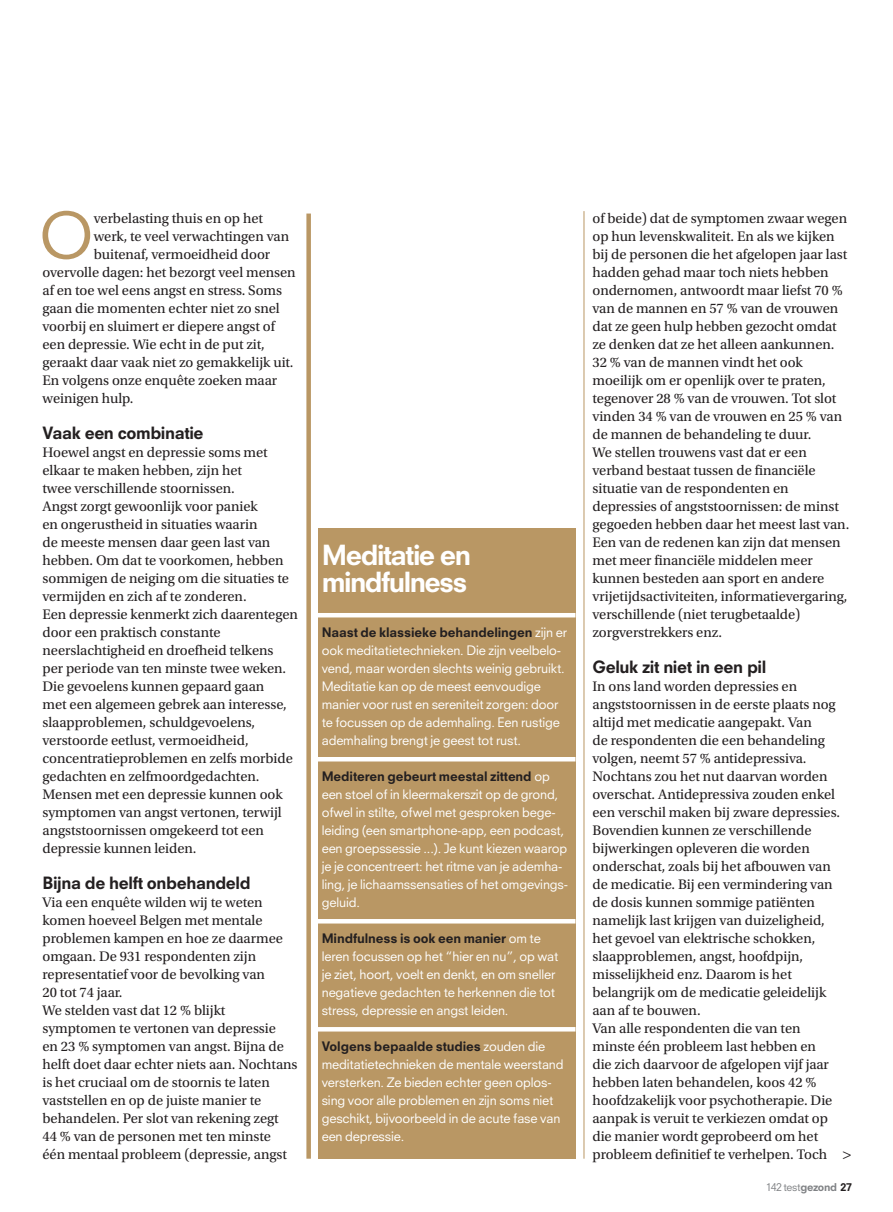
<style>
.page{position:relative;width:893px;height:1212px;background:#fff}
.page>*{position:absolute;margin:0;border:0;box-sizing:border-box;transform-origin:0 0}
.t1{font:62.4px "Neuzeit SLT Std";color:#b99764}
.t2{font:800 27px/27px "Neuzeit SLT Std";letter-spacing:-.06em;color:#fff}
.t3{font:800 16.5px "Neuzeit SLT Std";letter-spacing:-.025em;color:#231f20}
.t4{font:14.55px/18px "Utopia Std";letter-spacing:-.005em;color:#231f20}
.t5{font:12.75px/18px "Neuzeit SLT Std";letter-spacing:-.01em;color:#fff}
.t6{font:10.5px "Neuzeit SLT Std";letter-spacing:-.03em;color:#808285}
.s1{font-weight:800;color:#231f20}
.s2{font-family:"Neuzeit SLT Std";font-size:15px}
.s3{font-weight:800}
</style>
<div class="page">
<hr style="left:584px;top:211px;width:1px;height:948px;background:#b99764">
<div style="left:306px;top:214px;width:5px;height:945px;background:#b99764"></div>
<div style="left:317px;top:529px;width:258px;height:630px;background:#b99764"></div>
<hr style="left:317px;top:613px;width:258px;height:4px;background:#fff">
<hr style="left:317px;top:757px;width:258px;height:4px;background:#fff">
<hr style="left:317px;top:919px;width:258px;height:4px;background:#fff">
<hr style="left:317px;top:1027px;width:258px;height:4px;background:#fff">
<h1 class="t1" style="left:39px;top:197px;width:57px">O</h1>
<p class="t4" style="left:94px;top:209px;width:171px">verbelasting thuis en op het</p>
<p class="t4" style="left:94px;top:227px;width:197px">werk, te veel verwachtingen van</p>
<p class="t4" style="left:94px;top:245px;width:178px">buitenaf, vermoeidheid door</p>
<p class="t4" style="left:43px;top:263px;width:255px">overvolle dagen: het bezorgt veel mensen</p>
<p class="t4" style="left:43px;top:281px;width:241px">af en toe wel eens angst en stress. Soms</p>
<p class="t4" style="left:43px;top:299px;width:239px">gaan die momenten echter niet zo snel</p>
<p class="t4" style="left:43px;top:317px;width:234px">voorbij en sluimert er diepere angst of</p>
<p class="t4" style="left:43px;top:335px;width:224px">een depressie. Wie echt in de put zit,</p>
<p class="t4" style="left:43px;top:353px;width:253px">geraakt daar vaak niet zo gemakkelijk uit.</p>
<p class="t4" style="left:43px;top:371px;width:236px">En volgens onze enquête zoeken maar</p>
<p class="t4" style="left:43px;top:389px;width:93px">weinigen hulp.</p>
<p class="t3" style="left:43px;top:422px;width:163px">Vaak een combinatie</p>
<p class="t4" style="left:43px;top:443px;width:257px">Hoewel angst en depressie soms met elkaar te maken hebben, zijn het<br>twee verschillende stoornissen.<br>Angst zorgt gewoonlijk voor paniek<br>en ongerustheid in situaties waarin<br>de meeste mensen daar geen last van hebben. Om dat te voorkomen, hebben sommigen de neiging om die situaties te vermijden en zich af te zonderen.<br>Een depressie kenmerkt zich daarentegen door een praktisch constante neerslachtigheid en droefheid telkens<br>per periode van ten minste twee weken.<br>Die gevoelens kunnen gepaard gaan<br>met een algemeen gebrek aan interesse, slaapproblemen, schuldgevoelens, verstoorde eetlust, vermoeidheid, concentratieproblemen en zelfs morbide gedachten en zelfmoordgedachten.<br>Mensen met een depressie kunnen ook symptomen van angst vertonen, terwijl angststoornissen omgekeerd tot een depressie kunnen leiden.</p>
<p class="t3" style="left:43px;top:872px;width:210px">Bijna de helft onbehandeld</p>
<p class="t4" style="left:43px;top:893px;width:257px">Via een enquête wilden wij te weten komen hoeveel Belgen met mentale problemen kampen en hoe ze daarmee omgaan. De 931 respondenten zijn representatief voor de bevolking van<br>20 tot 74 jaar.<br>We stelden vast dat 12 % blijkt symptomen te vertonen van depressie<br>en 23 % symptomen van angst. Bijna de helft doet daar echter niets aan. Nochtans is het cruciaal om de stoornis te laten vaststellen en op de juiste manier te behandelen. Per slot van rekening zegt<br>44 % van de personen met ten minste<br>één mentaal probleem (depressie, angst</p>
<h2 class="t2" style="left:322px;top:541px;width:151px">Meditatie en mindfulness</h2>
<p class="t5" style="left:322px;top:623px;width:247px"><span class="s1">Naast de klassieke behandelingen</span> zijn er ook meditatietechnieken. Die zijn veelbelo&shy;vend, maar worden slechts weinig gebruikt.<br>Meditatie kan op de meest eenvoudige manier voor rust en sereniteit zorgen: door te focussen op de ademhaling. Een rustige ademhaling brengt je geest tot rust.</p>
<p class="t5" style="left:322px;top:767px;width:248px"><span class="s1">Mediteren gebeurt meestal zittend</span> op een stoel of in kleermakerszit op de grond, ofwel in stilte, ofwel met gesproken bege&shy;leiding (een smartphone-app, een podcast, een groepssessie ...). Je kunt kiezen waarop je je concentreert: het ritme van je ademha&shy;ling, je lichaamssensaties of het omgevings&shy;geluid.</p>
<p class="t5" style="left:322px;top:929px;width:238px"><span class="s1">Mindfulness is ook een manier</span> om te leren focussen op het “hier en nu”, op wat je ziet, hoort, voelt en denkt, en om sneller negatieve gedachten te herkennen die tot stress, depressie en angst leiden.</p>
<p class="t5" style="left:322px;top:1037px;width:243px"><span class="s1">Volgens bepaalde studies</span> zouden die meditatietechnieken de mentale weerstand versterken. Ze bieden echter geen oplos&shy;sing voor alle problemen en zijn soms niet geschikt, bijvoorbeeld in de acute fase van een depressie.</p>
<p class="t4" style="left:592px;top:209px;width:258px">of beide) dat de symptomen zwaar wegen op hun levenskwaliteit. En als we kijken bij de personen die het afgelopen jaar last hadden gehad maar toch niets hebben ondernomen, antwoordt maar liefst 70 % van de mannen en 57 % van de vrouwen dat ze geen hulp hebben gezocht omdat ze denken dat ze het alleen aankunnen.<br>32 % van de mannen vindt het ook moeilijk om er openlijk over te praten, tegenover 28 % van de vrouwen. Tot slot vinden 34 % van de vrouwen en 25 % van de mannen de behandeling te duur.<br>We stellen trouwens vast dat er een verband bestaat tussen de financiële situatie van de respondenten en depressies of angststoornissen: de minst gegoeden hebben daar het meest last van.<br>Een van de redenen kan zijn dat mensen met meer financiële middelen meer kunnen besteden aan sport en andere vrijetijdsactiviteiten, informatievergaring, verschillende (niet terugbetaalde) zorgverstrekkers enz.</p>
<p class="t3" style="left:592px;top:656px;width:175px">Geluk zit niet in een pil</p>
<p class="t4" style="left:592px;top:677px;width:260px">In ons land worden depressies en angststoornissen in de eerste plaats nog altijd met medicatie aangepakt. Van<br>de respondenten die een behandeling volgen, neemt 57 % antidepressiva.<br>Nochtans zou het nut daarvan worden overschat. Antidepressiva zouden enkel een verschil maken bij zware depressies.<br>Bovendien kunnen ze verschillende bijwerkingen opleveren die worden onderschat, zoals bij het afbouwen van<br>de medicatie. Bij een vermindering van de dosis kunnen sommige patiënten namelijk last krijgen van duizeligheid,<br>het gevoel van elektrische schokken, slaapproblemen, angst, hoofdpijn, misselijkheid enz. Daarom is het belangrijk om de medicatie geleidelijk aan af te bouwen.<br>Van alle respondenten die van ten<br>minste één probleem last hebben en<br>die zich daarvoor de afgelopen vijf jaar hebben laten behandelen, koos 42 % hoofdzakelijk voor psychotherapie. Die aanpak is veruit te verkiezen omdat op<br>die manier wordt geprobeerd om het probleem definitief te verhelpen. Toch <span class="s2">&gt;</span></p>
<p class="t6" style="left:766px;top:1180px;width:88px">142 test<span class="s3">gezond</span> <span class="s1">27</span></p>
</div>
